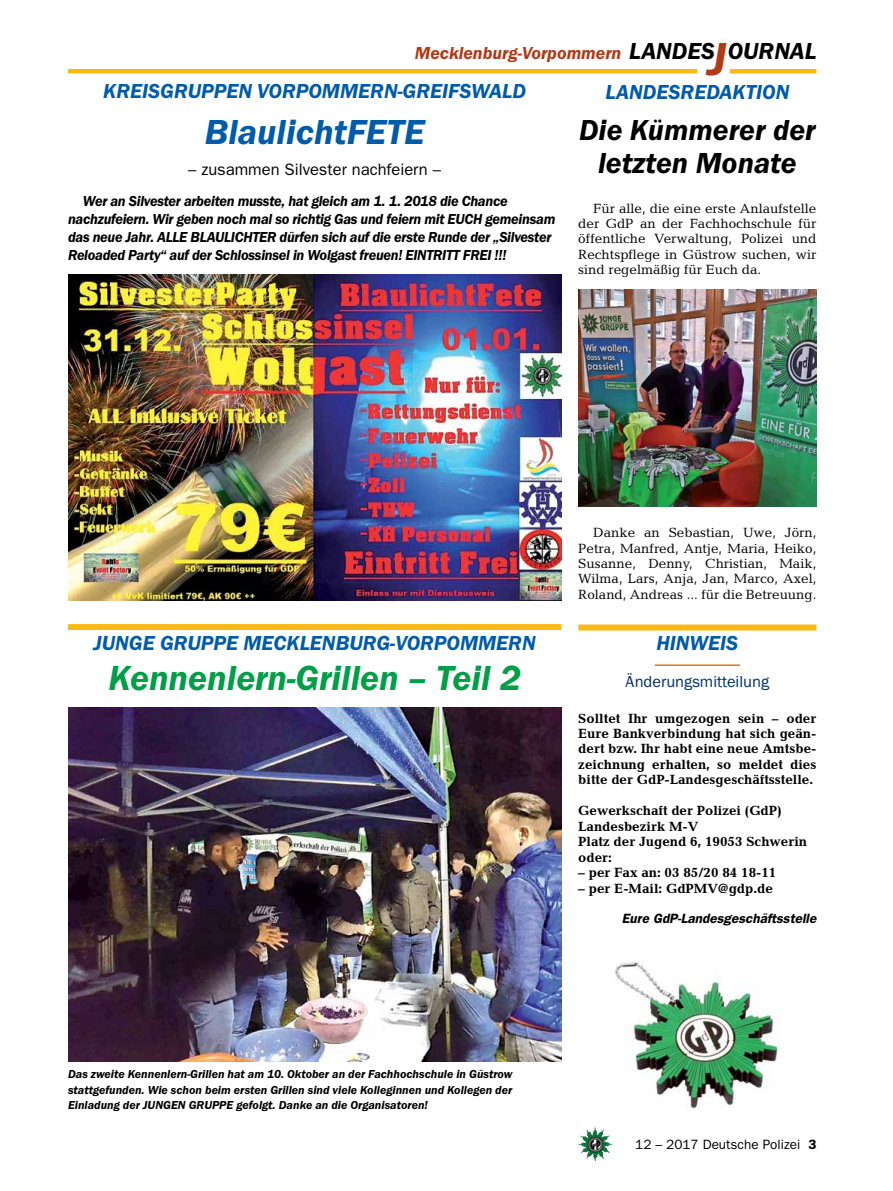
<style>
.page{position:relative;width:893px;height:1191px;background:#fff}
.page>*{position:absolute;margin:0;border:0;box-sizing:border-box;transform-origin:0 0}
.t1{font:italic 600 36px "Franklin Gothic Itc T";color:#009f47}
.t2{font:italic 600 36px "Franklin Gothic Itc T";color:#005baa}
.t3{font:italic 600 30px/33px "Franklin Gothic Itc T";color:#000;text-align:center}
.t4{font:italic 600 24px "Franklin Gothic Itc T";color:#000}
.t5{font:italic 600 21px "Franklin Gothic Itc T";color:#005baa}
.t6{font:italic 600 18px "Franklin Gothic Itc T";color:#b33916}
.t7{font:16.5px "Franklin Gothic";color:#000}
.t8{font:16.5px "Franklin Gothic Itc T";color:#002f67}
.t9{font:italic 600 15px/18px "Franklin Gothic Itc T";letter-spacing:-.02em;color:#000;scale:.96 1}
.t10{font:13.5px/15.5px "Candida";color:#000;text-align:justify}
.t11{font:700 13.5px/15.5px "Candida";color:#000;text-align:justify}
.t12{font:italic 600 13.5px "Franklin Gothic";color:#000}
.t13{font:13.5px "Franklin Gothic";color:#000}
.t14{font:italic 600 12px/15.5px "Franklin Gothic Itc T";color:#000;text-align:justify}
.s1{font-size:48px;color:#b33916}
.s2{font-weight:600}
</style>
<div class="page">
<img style="left:578px;top:1127px;width:17px;height:25px">
<hr style="left:730px;top:69px;width:86px;height:4px;background:#fdb913">
<hr style="left:68px;top:69px;width:629px;height:4px;background:#fdb913">
<img style="left:578px;top:290px;width:238px;height:216px">
<img style="left:68px;top:274px;width:493px;height:326px">
<img style="left:68px;top:707px;width:493px;height:354px">
<div style="left:68px;top:624px;width:493px;height:6px;background:#fdb913"></div>
<hr style="left:655px;top:664px;width:85px;height:2px;background:#de761c">
<div style="left:578px;top:624px;width:238px;height:6px;background:#fdb913"></div>
<img style="left:615px;top:962px;width:164px;height:147px">
<h3 class="t4" style="left:629px;top:37px;width:189px">LANDES<span class="s1">J</span>OURNAL</h3>
<h3 class="t6" style="left:415px;top:42px;width:208px">Mecklenburg-Vorpommern</h3>
<h3 class="t5" style="left:103px;top:79px;width:424px">KREISGRUPPEN VORPOMMERN-GREIFSWALD</h3>
<h1 class="t2" style="left:205px;top:111px;width:221px">BlaulichtFETE</h1>
<p class="t7" style="left:188px;top:160px;width:254px">– zusammen Silvester nachfeiern –</p>
<p class="t9" style="left:68px;top:192px;width:509px;text-indent:15px">Wer an Silvester arbeiten musste, hat gleich am 1. 1. 2018 die Chance nachzufeiern. Wir geben noch mal so richtig Gas und feiern mit EUCH gemeinsam das neue Jahr. ALLE BLAULICHTER dürfen sich auf die erste Runde der „Silvester Reloaded Party“ auf der Schlossinsel in Wolgast freuen! EINTRITT FREI !!!</p>
<h3 class="t5" style="left:605px;top:80px;width:186px">LANDESREDAKTION</h3>
<h2 class="t3" style="left:579px;top:113px;width:238px">Die Kümmerer der letzten Monate</h2>
<p class="t10" style="left:578px;top:200px;width:240px;text-indent:15px">Für alle, die eine erste Anlaufstelle der GdP an der Fachhochschule für öffentliche Verwaltung, Polizei und Rechtspflege in Güstrow suchen, wir sind regelmäßig für Euch da.</p>
<h3 class="t5" style="left:94px;top:630px;width:444px">JUNGE GRUPPE MECKLENBURG-VORpOMMERN</h3>
<h1 class="t1" style="left:109px;top:657px;width:414px">Kennenlern-Grillen – Teil 2</h1>
<p class="t10" style="left:578px;top:525px;width:240px;text-indent:15px">Danke an Sebastian, Uwe, Jörn, Petra, Manfred, Antje, Maria, Heiko, Susanne, Denny, Christian, Maik, Wilma, Lars, Anja, Jan, Marco, Axel, Roland, Andreas ... für die Betreuung.</p>
<h3 class="t5" style="left:656px;top:631px;width:83px">HINWEIS</h3>
<p class="t8" style="left:626px;top:672px;width:145px">Änderungsmitteilung</p>
<p class="t11" style="left:578px;top:710px;width:240px">Solltet Ihr umgezogen sein – oder Eure Bankverbindung hat sich geän&shy;dert bzw. Ihr habt eine neue Amtsbe&shy;zeichnung erhalten, so meldet dies bitte der GdP-Landesgeschäftsstelle.</p>
<p class="t11" style="left:578px;top:803px;width:230px;text-align:left">Gewerkschaft der Polizei (GdP)<br>Landesbezirk M-V<br>Platz der Jugend 6, 19053 Schwerin oder:</p>
<p class="t11" style="left:578px;top:864px;width:200px">– per Fax an: 03 85/20 84 18-11</p>
<p class="t11" style="left:578px;top:880px;width:196px">– per E-Mail: GdPMV@gdp.de</p>
<p class="t12" style="left:622px;top:911px;width:196px">Eure GdP-Landesgeschäftsstelle</p>
<p class="t14" style="left:68px;top:1066px;width:446px">Das zweite Kennenlern-Grillen hat am 10. Oktober an der Fachhochschule in Güstrow stattgefunden. Wie schon beim ersten Grillen sind viele Kolleginnen und Kollegen der Einladung der JUNGEN GRUPPE gefolgt. Danke an die Organisatoren!</p>
<p class="t13" style="left:635px;top:1136px;width:183px">12 – 2017 Deutsche Polizei <span class="s2">3</span></p>
</div>
